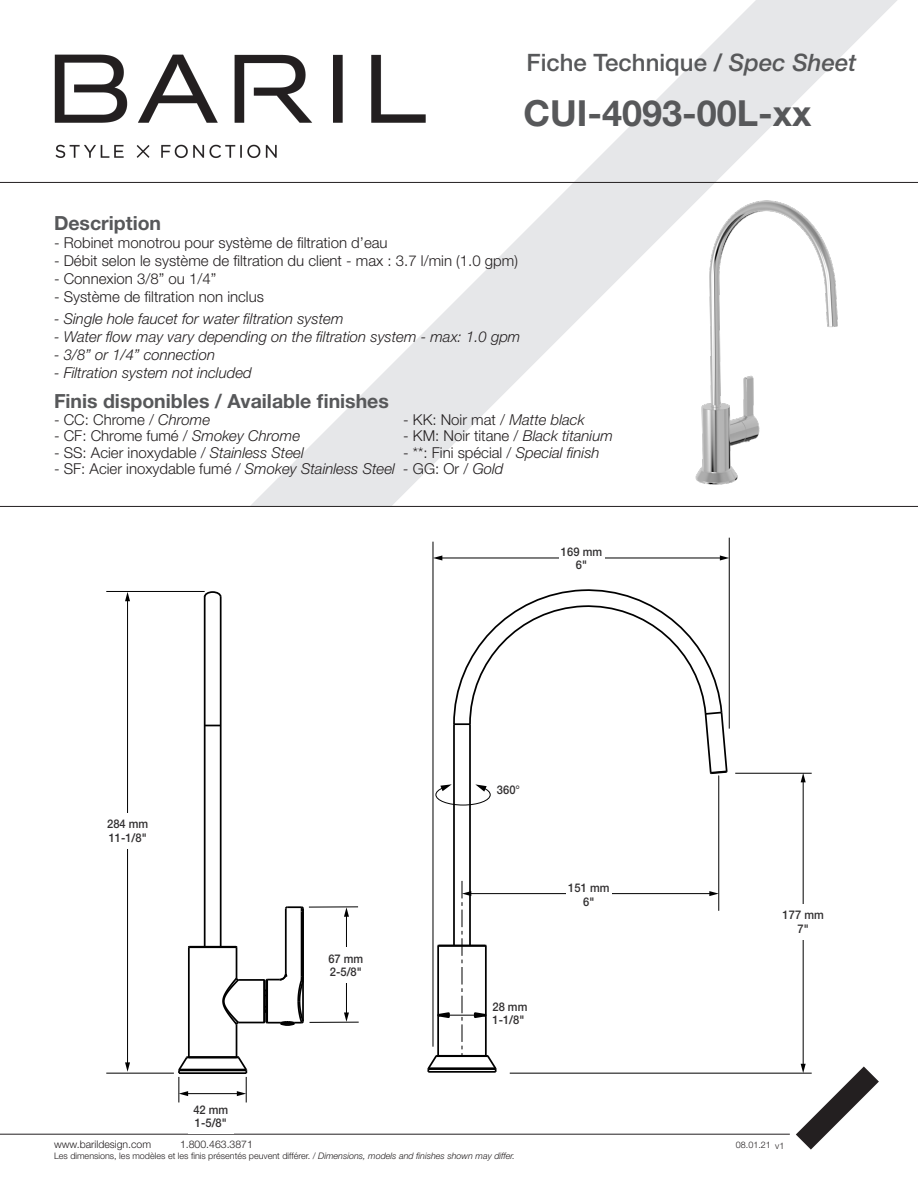
<style>
.page{position:relative;width:918px;height:1188px;background:#fff}
.page>*{position:absolute;margin:0;border:0;box-sizing:border-box;transform-origin:0 0}
.t1{font:700 36px "Helvetica Neue LT Std";color:#57585a}
.t2{font:500 24px "Helvetica Neue LT Std";color:#57585a}
.t3{font:700 19.5px "Helvetica Neue LT Std";color:#57585a}
.t4{font:300 15px "Helvetica Neue LT Std";color:#231f20}
.t5{font:italic 300 15px "Helvetica Neue LT Std";color:#231f20}
.Measurements{font:500 12px/13.5px "Helvetica Neue LT Std";color:#312f30;scale:.93 1}
.t6{font:300 10.5px "Helvetica Neue LT Std";color:#231f20}
.t7{font:300 9px "Helvetica Neue LT Std";color:#231f20}
.s1{font-style:italic}
</style>
<div class="page">
<svg style="left:250px;top:0;width:648px;height:506px"></svg>
<hr style="left:0;top:182px;width:918px;height:1px;background:#231f20">
<hr style="left:0;top:506px;width:918px;height:1px;background:#231f20">
<hr style="left:0;top:1134px;width:790px;height:1px;background:#231f20">
<img style="left:54px;top:54px;width:376px;height:112px">
<svg style="left:439px;top:1012px;width:12px;height:6px"></svg>
<hr style="left:437px;top:946px;width:2px;height:110px;background:#000">
<hr style="left:453px;top:724px;width:2px;height:221px;background:#000">
<hr style="left:469px;top:724px;width:2px;height:221px;background:#000">
<hr style="left:438px;top:945px;width:48px;height:2px;background:#000">
<svg style="left:453px;top:587px;width:276px;height:189px"></svg>
<hr style="left:428px;top:1071px;width:68px;height:2px;background:#000">
<hr style="left:428px;top:1068px;width:68px;height:2px;background:#000">
<hr style="left:429px;top:1067px;width:66px;height:2px;background:#000">
<hr style="left:437px;top:1055px;width:50px;height:2px;background:#000">
<svg style="left:427px;top:1054px;width:12px;height:18px"></svg>
<hr style="left:438px;top:1015px;width:47px;height:1px;background:#010101">
<hr style="left:188px;top:947px;width:2px;height:110px;background:#000">
<hr style="left:204px;top:596px;width:2px;height:351px;background:#000">
<hr style="left:220px;top:597px;width:2px;height:350px;background:#000">
<hr style="left:236px;top:1024px;width:1px;height:33px;background:#000">
<hr style="left:189px;top:946px;width:47px;height:2px;background:#000">
<svg style="left:206px;top:725px;width:14px;height:1px"></svg>
<hr style="left:106px;top:1073px;width:68px;height:1px;background:#000">
<hr style="left:106px;top:591px;width:99px;height:1px;background:#000">
<hr style="left:285px;top:909px;width:2px;height:65px;background:#000">
<hr style="left:301px;top:912px;width:1px;height:64px;background:#000">
<hr style="left:302px;top:909px;width:2px;height:112px;background:#000">
<svg style="left:284px;top:906px;width:20px;height:6px"></svg>
<svg style="left:221px;top:945px;width:83px;height:89px"></svg>
<hr style="left:179px;top:1072px;width:67px;height:2px;background:#000">
<hr style="left:179px;top:1070px;width:67px;height:1px;background:#000">
<hr style="left:179px;top:1069px;width:67px;height:1px;background:#000">
<hr style="left:187px;top:1056px;width:51px;height:2px;background:#000">
<hr style="left:310px;top:1022px;width:49px;height:1px;background:#000">
<hr style="left:309px;top:907px;width:49px;height:1px;background:#000">
<hr style="left:803px;top:781px;width:1px;height:284px;background:#000">
<svg style="left:801px;top:774px;width:5px;height:8px"></svg>
<svg style="left:796px;top:1064px;width:83px;height:86px"></svg>
<hr style="left:510px;top:1073px;width:302px;height:1px;background:#000">
<hr style="left:735px;top:773px;width:77px;height:1px;background:#000">
<hr style="left:719px;top:776px;width:1px;height:134px;background:#000">
<svg style="left:435px;top:784px;width:56px;height:21px"></svg>
<svg style="left:203px;top:591px;width:19px;height:8px"></svg>
<hr style="left:433px;top:542px;width:1px;height:505px;background:#000">
<hr style="left:729px;top:538px;width:1px;height:191px;background:#000">
<hr style="left:127px;top:600px;width:1px;height:464px;background:#000">
<svg style="left:125px;top:592px;width:5px;height:9px"></svg>
<svg style="left:125px;top:1062px;width:5px;height:10px"></svg>
<hr style="left:346px;top:915px;width:1px;height:99px;background:#000">
<svg style="left:344px;top:907px;width:5px;height:10px"></svg>
<svg style="left:344px;top:1012px;width:5px;height:10px"></svg>
<hr style="left:186px;top:1093px;width:53px;height:1px;background:#000">
<svg style="left:236px;top:1055px;width:12px;height:47px"></svg>
<svg style="left:178px;top:1056px;width:11px;height:46px"></svg>
<hr style="left:470px;top:893px;width:241px;height:1px;background:#000">
<svg style="left:709px;top:891px;width:10px;height:5px"></svg>
<svg style="left:462px;top:881px;width:36px;height:191px"></svg>
<hr style="left:441px;top:558px;width:281px;height:1px;background:#000">
<svg style="left:720px;top:555px;width:9px;height:6px"></svg>
<svg style="left:433px;top:555px;width:9px;height:6px"></svg>
<img style="left:604px;top:182px;width:314px;height:313px">
<div style="left:105px;top:813px;width:46px;height:35px;background:#fff"></div>
<div style="left:188px;top:1099px;width:46px;height:35px;background:#fff"></div>
<div style="left:323px;top:948px;width:46px;height:35px;background:#fff"></div>
<div style="left:566px;top:877px;width:46px;height:35px;background:#fff"></div>
<div style="left:559px;top:541px;width:45px;height:35px;background:#fff"></div>
<div style="left:780px;top:904px;width:46px;height:35px;background:#fff"></div>
<div style="left:492px;top:996px;width:46px;height:35px;background:#fff"></div>
<div style="left:497px;top:772px;width:46px;height:35px;background:#fff"></div>
<h2 class="t2" style="left:526px;top:48px;width:331px">Fiche Technique / <span class="s1">Spec Sheet</span></h2>
<p class="t1" style="left:524px;top:91px;width:290px">CUI-4093-00L-xx</p>
<p class="t3" style="left:54px;top:211px;width:109px">Description</p>
<p class="t4" style="left:54px;top:233px;width:335px">- Robinet monotrou pour système de filtration d’eau</p>
<p class="t4" style="left:54px;top:251px;width:465px">- Débit selon le système de filtration du client - max : 3.7 l/min (1.0 gpm)</p>
<p class="t4" style="left:54px;top:269px;width:164px">- Connexion 3/8” ou 1/4”</p>
<p class="t4" style="left:54px;top:287px;width:212px">- Système de filtration non inclus</p>
<p class="t5" style="left:54px;top:310px;width:291px">- Single hole faucet for water filtration system</p>
<p class="t5" style="left:54px;top:328px;width:468px">- Water flow may vary depending on the filtration system - max: 1.0 gpm</p>
<p class="t5" style="left:54px;top:346px;width:163px">- 3/8” or 1/4” connection</p>
<p class="t5" style="left:54px;top:364px;width:199px">- Filtration system not included</p>
<p class="t3" style="left:54px;top:389px;width:336px">Finis disponibles / Available finishes</p>
<p class="t4" style="left:54px;top:410px;width:158px">- CC: Chrome / <span class="s1">Chrome</span></p>
<p class="t4" style="left:403px;top:410px;width:183px">- KK: Noir mat / <span class="s1">Matte black</span></p>
<p class="t4" style="left:54px;top:427px;width:248px">- CF: Chrome fumé / <span class="s1">Smokey Chrome</span></p>
<p class="t4" style="left:403px;top:427px;width:211px">- KM: Noir titane / <span class="s1">Black titanium</span></p>
<p class="t4" style="left:54px;top:443px;width:251px">- SS: Acier inoxydable / <span class="s1">Stainless Steel</span></p>
<p class="t4" style="left:403px;top:443px;width:198px">- **: Fini spécial / <span class="s1">Special finish</span></p>
<p class="t4" style="left:54px;top:460px;width:451px">- SF: Acier inoxydable fumé / <span class="s1">Smokey Stainless Steel -</span> GG: Or / <span class="s1">Gold</span></p>
<p class="Measurements" style="left:107px;top:817px;width:46px">284 mm<br>11-1/8"</p>
<p class="Measurements" style="left:193px;top:1103px;width:39px">42 mm<br>1-5/8"</p>
<p class="Measurements" style="left:328px;top:952px;width:39px">67 mm<br>2-5/8"</p>
<p class="Measurements" style="left:561px;top:545px;width:46px;text-align:center">169 mm<br>6"</p>
<p class="Measurements" style="left:497px;top:783px;width:26px">360°</p>
<p class="Measurements" style="left:492px;top:1000px;width:39px">28 mm<br>1-1/8"</p>
<p class="Measurements" style="left:568px;top:881px;width:46px;text-align:center">151 mm<br>6"</p>
<p class="Measurements" style="left:783px;top:908px;width:46px;text-align:center">177 mm<br>7"</p>
<p class="t6" style="left:54px;top:1138px;width:99px">www.barildesign.com</p>
<p class="t6" style="left:180px;top:1138px;width:74px">1.800.463.3871</p>
<p class="t7" style="left:736px;top:1140px;width:37px">08.01.21</p>
<p class="t7" style="left:54px;top:1150px;width:463px">Les dimensions, les modèles et les finis présentés peuvent différer. / <span class="s1">Dimensions, models and finishes shown may differ.</span></p>
<p class="t7" style="left:775px;top:1140px;width:11px">v1</p>
</div>
